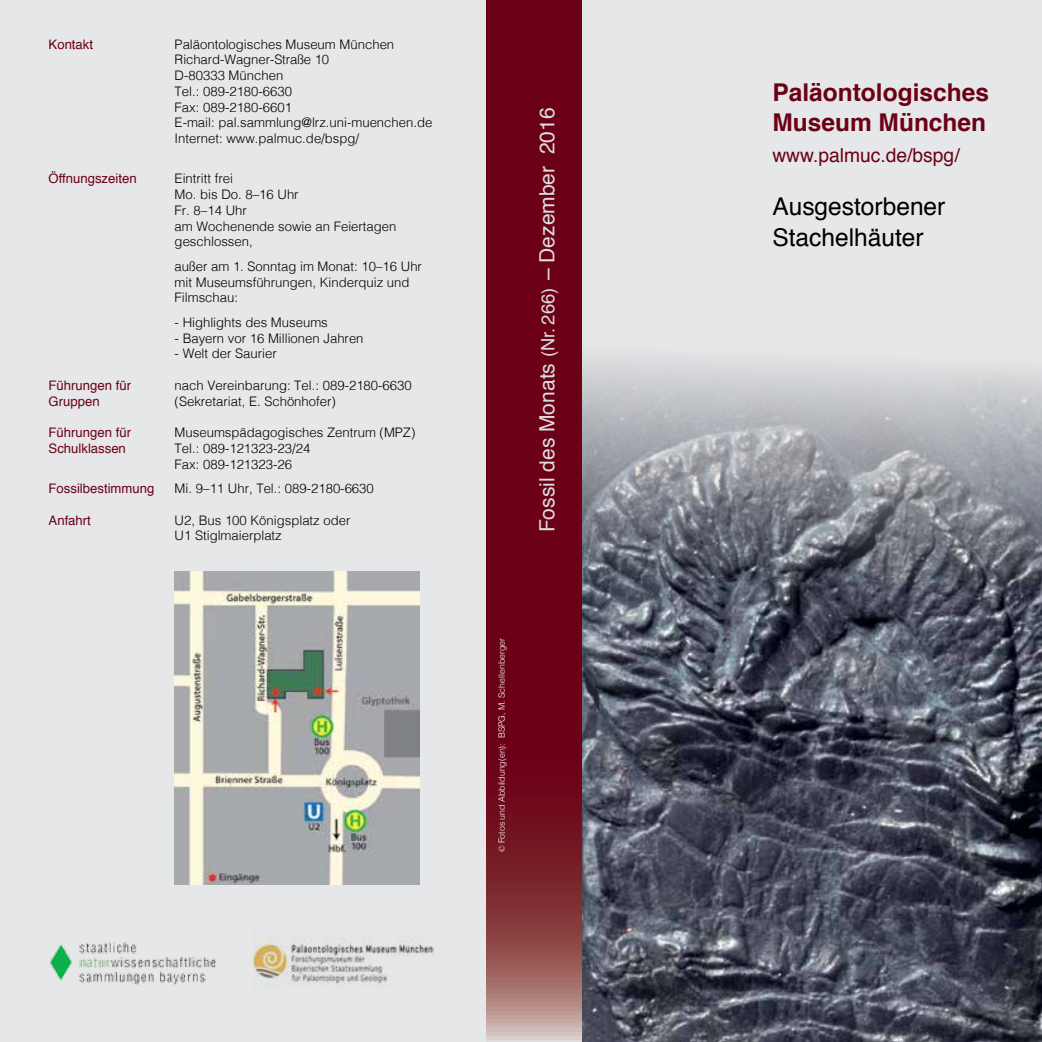
<style>
.page{position:relative;width:1042px;height:1042px;background:#fff}
.page>*{position:absolute;margin:0;border:0;box-sizing:border-box;transform-origin:0 0}
.t1{font:700 24.5px/29.4px "Helvetica";color:#6b0016}
.t2{font:24.5px/31.5px "Helvetica";color:#000}
.t3{font:21px "Helvetica";color:#dcddde}
.t4{font:19.25px "Helvetica";color:#6b0016}
.t5{font:300 13.12px/15.8px "Helvetica";color:#000}
.t6{font:13.12px "Helvetica";color:#6b0016}
.t7{font:300 8.75px "Helvetica";color:#fff}
.s1{font-size:18.38px}
.s2{font-family:"Times New Roman";font-weight:400}
</style>
<div class="page">
<div style="left:559px;top:0;width:483px;height:1042px;background:#e6e7e8"></div>
<img style="left:581px;top:323px;width:461px;height:719px">
<div style="left:0;top:0;width:559px;height:1042px;background:#e6e7e8"></div>
<svg style="left:486px;top:0;width:95px;height:1042px;background:#731122"></svg>
<img style="left:50px;top:942px;width:166px;height:42px">
<img style="left:253px;top:938px;width:181px;height:49px">
<img style="left:174px;top:571px;width:245px;height:313px">
<p class="t6" style="left:49px;top:34px;width:46px">Kontakt</p>
<p class="t5" style="left:175px;top:35px;width:259px">Paläontologisches Museum München<br>Richard-Wagner-Straße 10<br>D-80333 München<br>Tel.: 089-2180-6630<br>Fax: 089-2180-6601<br>E-mail: pal.sammlung@lrz.uni-muenchen.de<br>Internet: www.palmuc.de/bspg/</p>
<p class="t6" style="left:49px;top:169px;width:90px">Öffnungszeiten</p>
<p class="t5" style="left:175px;top:170px;width:223px">Eintritt frei<br>Mo. bis Do. 8–16 Uhr<br>Fr. 8–14 Uhr<br>am Wochenende sowie an Feiertagen geschlossen,</p>
<p class="t5" style="left:175px;top:257px;width:249px">außer am 1. Sonntag im Monat: 10–16 Uhr mit Museumsführungen, Kinderquiz und<br>Filmschau:</p>
<p class="t5" style="left:175px;top:313px;width:155px">- Highlights des Museums</p>
<p class="t5" style="left:175px;top:329px;width:190px">- Bayern vor 16 Millionen Jahren</p>
<p class="t5" style="left:175px;top:345px;width:104px">- Welt der Saurier</p>
<p class="t6" style="left:49px;top:375px;width:84px">Führungen für</p>
<p class="t5" style="left:175px;top:376px;width:239px">nach Vereinbarung: Tel.: 089-2180-6630</p>
<p class="t6" style="left:49px;top:391px;width:53px">Gruppen</p>
<p class="t5" style="left:175px;top:392px;width:163px">(Sekretariat, E. Schönhofer)</p>
<p class="t6" style="left:49px;top:422px;width:84px">Führungen für</p>
<p class="t5" style="left:175px;top:424px;width:242px">Museumspädagogisches Zentrum (MPZ)</p>
<p class="t6" style="left:49px;top:438px;width:79px">Schulklassen</p>
<p class="t5" style="left:175px;top:439px;width:137px">Tel.: 089-121323-23/24<br>Fax: 089-121323-26</p>
<p class="t6" style="left:49px;top:478px;width:107px">Fossilbestimmung</p>
<p class="t5" style="left:175px;top:480px;width:201px">Mi. 9–11 Uhr, Tel.: 089-2180-6630</p>
<p class="t6" style="left:49px;top:510px;width:44px">Anfahrt</p>
<p class="t5" style="left:175px;top:511px;width:177px">U2, Bus 100 Königsplatz oder<br>U1 Stiglmaierplatz</p>
<h2 class="t3" style="left:531px;top:532px;width:426px;rotate:-90deg">Fossil des Monats <span class="s1">(Nr. 266)</span> – Dezember 2016</h2>
<p class="t7" style="left:494px;top:852px;width:216px;rotate:-90deg"><span class="s2">©</span> Fotos und Abbildung(en): BSPG, M. Schellenberger</p>
<h1 class="t1" style="left:772px;top:78px;width:218px">Paläontologisches<br>Museum München</h1>
<h3 class="t4" style="left:772px;top:141px;width:189px">www.palmuc.de/bspg/</h3>
<h1 class="t2" style="left:772px;top:191px;width:174px">Ausgestorbener<br>Stachelhäuter</h1>
</div>
